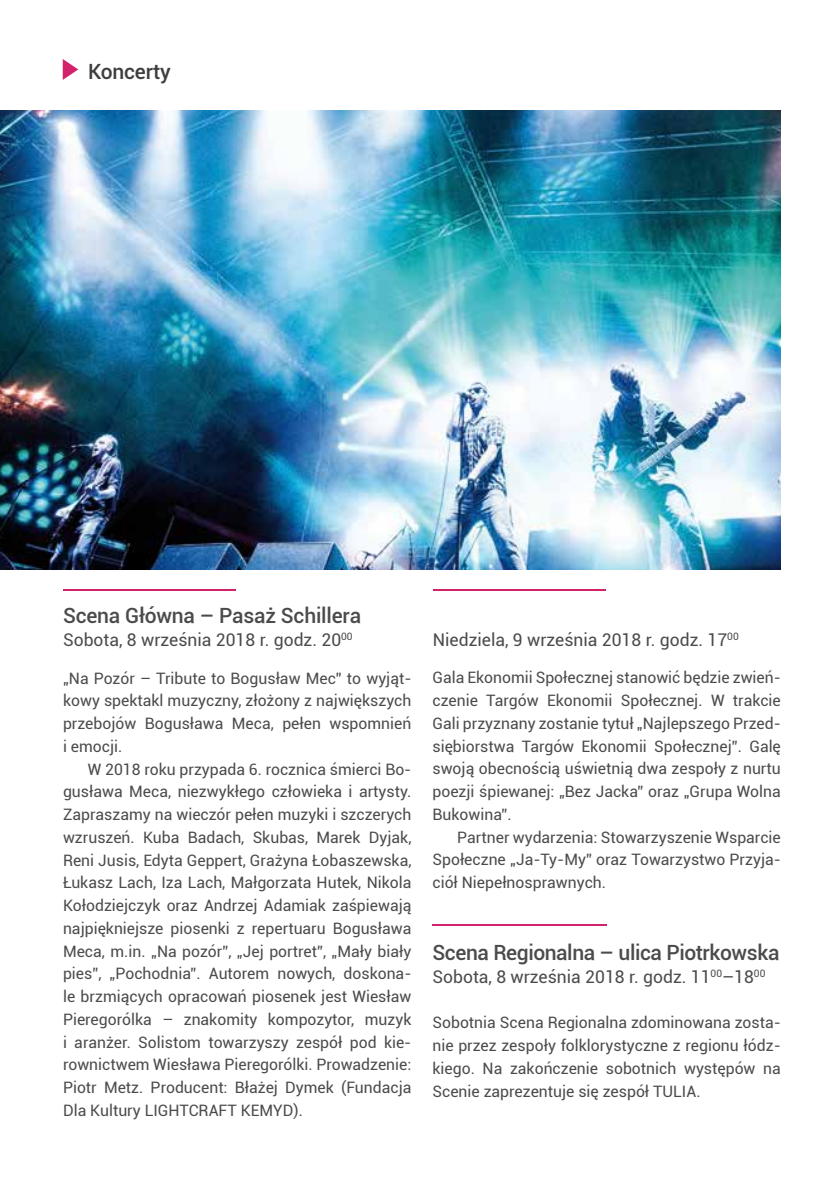
<style>
.page{position:relative;width:834px;height:1191px;background:#fff}
.page>*{position:absolute;margin:0;border:0;box-sizing:border-box;transform-origin:0 0}
.t1{font:500 21px "Roboto";letter-spacing:-.02em;color:#4b4b4d}
.t2{font:500 21px "Roboto";letter-spacing:-.01em;color:#3e3d40}
.t3{font:17.5px "Roboto";color:#4b4b4d}
.t4{font:15.75px/22.8px "Roboto";color:#4b4b4d;text-align:justify}
</style>
<div class="page">
<img style="left:0;top:111px;width:780px;height:458px">
<svg style="left:63px;top:59px;width:15px;height:21px"></svg>
<hr style="left:63px;top:589px;width:173px;height:1px;background:#d4216b">
<hr style="left:433px;top:589px;width:172px;height:1px;background:#d4216b">
<hr style="left:432px;top:924px;width:175px;height:1px;background:#d4216b">
<h1 class="t2" style="left:88px;top:56px;width:84px">Koncerty</h1>
<h1 class="t1" style="left:63px;top:600px;width:299px">Scena Główna – Pasaż Schillera</h1>
<p class="t3" style="left:63px;top:627px;width:291px">Sobota, 8 września 2018 r. godz. 20<sup>00</sup></p>
<p class="t3" style="left:433px;top:627px;width:307px">Niedziela, 9 września 2018 r. godz. 17<sup>00</sup></p>
<p class="t4" style="left:63px;top:666px;width:350px">„Na Pozór – Tribute to Bogusław Mec” to wyjąt&shy;kowy spektakl muzyczny, złożony z największych przebojów Bogusława Meca, pełen wspomnień i emocji.</p>
<p class="t4" style="left:63px;top:757px;width:350px;text-indent:25px">W 2018 roku przypada 6. rocznica śmierci Bo&shy;gusława Meca, niezwykłego człowieka i artysty.<br>Zapraszamy na wieczór pełen muzyki i szczerych wzruszeń. Kuba Badach, Skubas, Marek Dyjak, Reni Jusis, Edyta Geppert, Grażyna Łobaszewska, Łukasz Lach, Iza Lach, Małgorzata Hutek, Nikola Kołodziejczyk oraz Andrzej Adamiak zaśpiewają najpiękniejsze piosenki z repertuaru Bogusława Meca, m.in. „Na pozór”, „Jej portret”, „Mały biały pies”, „Pochodnia”. Autorem nowych, doskona&shy;le brzmiących opracowań piosenek jest Wiesław Pieregorólka – znakomity kompozytor, muzyk i aranżer. Solistom towarzyszy zespół pod kie&shy;rownictwem Wiesława Pieregorólki. Prowadzenie:<br>Piotr Metz. Producent: Błażej Dymek (Fundacja Dla Kultury LIGHTCRAFT KEMYD).</p>
<p class="t4" style="left:432px;top:666px;width:350px">Gala Ekonomii Społecznej stanowić będzie zwień&shy;czenie Targów Ekonomii Społecznej. W trakcie Gali przyznany zostanie tytuł „Najlepszego Przed&shy;siębiorstwa Targów Ekonomii Społecznej”. Galę swoją obecnością uświetnią dwa zespoły z nurtu poezji śpiewanej: „Bez Jacka” oraz „Grupa Wolna Bukowina”.</p>
<p class="t4" style="left:432px;top:825px;width:350px;text-indent:25px">Partner wydarzenia: Stowarzyszenie Wsparcie Społeczne „Ja-Ty-My” oraz Towarzystwo Przyja&shy;ciół Niepełnosprawnych.</p>
<h1 class="t1" style="left:432px;top:938px;width:348px">Scena Regionalna – ulica Piotrkowska</h1>
<p class="t3" style="left:432px;top:964px;width:334px">Sobota, 8 września 2018 r. godz. 11<sup>00</sup>–18<sup>00</sup></p>
<p class="t4" style="left:432px;top:1011px;width:350px">Sobotnia Scena Regionalna zdominowana zosta&shy;nie przez zespoły folklorystyczne z regionu łódz&shy;kiego. Na zakończenie sobotnich występów na Scenie zaprezentuje się zespół TULIA.</p>
</div>
